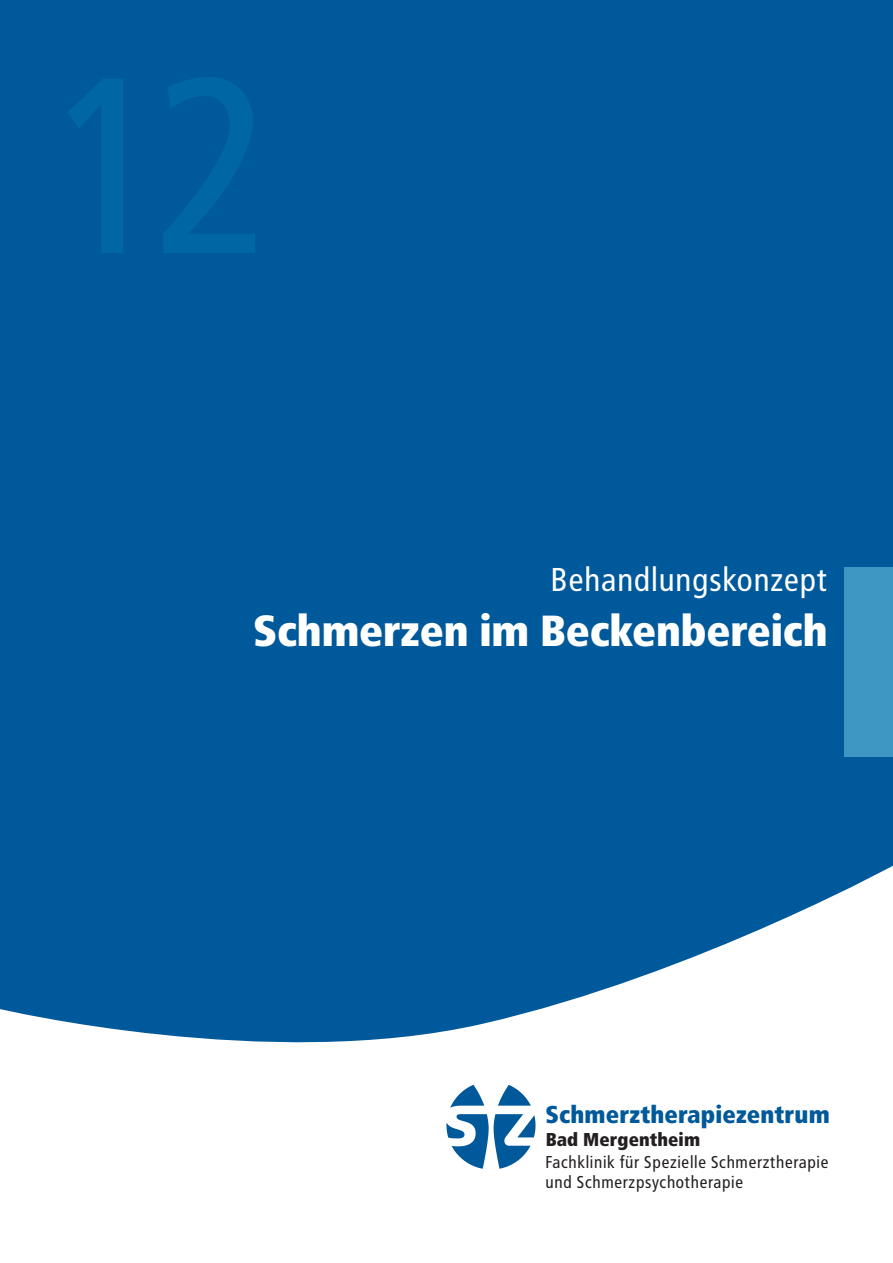
<style>
.page{position:relative;width:893px;height:1263px;background:#fff}
.page>*{position:absolute;margin:0;border:0;box-sizing:border-box;transform-origin:0 0}
.t1{font:900 43.5px "Transit";letter-spacing:-.01em;color:#fff}
.t2{font:33px "Transit";letter-spacing:-.01em;color:#fff}
.t3{font:900 24.3px "Transit";color:#00599a}
.t4{font:900 18.6px "Transit";color:#231f20}
.t5{font:17.1px/20.5px "Transit";letter-spacing:.005em;color:#231f20}
</style>
<div class="page">
<div style="left:0;top:0;width:893px;height:1043px;background:#00599a"></div>
<img style="left:446px;top:1084px;width:89px;height:85px">
<div style="left:844px;top:568px;width:49px;height:189px;background:#3e97c2"></div>
<h2 class="t2" style="left:551px;top:566px;width:279px">Behandlungskonzept</h2>
<h1 class="t1" style="left:253px;top:612px;width:576px">Schmerzen im Beckenbereich</h1>
<h3 class="t3" style="left:545px;top:1104px;width:286px">Schmerztherapiezentrum</h3>
<p class="t4" style="left:546px;top:1131px;width:156px">Bad Mergentheim</p>
<p class="t5" style="left:546px;top:1153px;width:285px">Fachklinik für Spezielle Schmerztherapie und Schmerzpsychotherapie</p>
</div>
